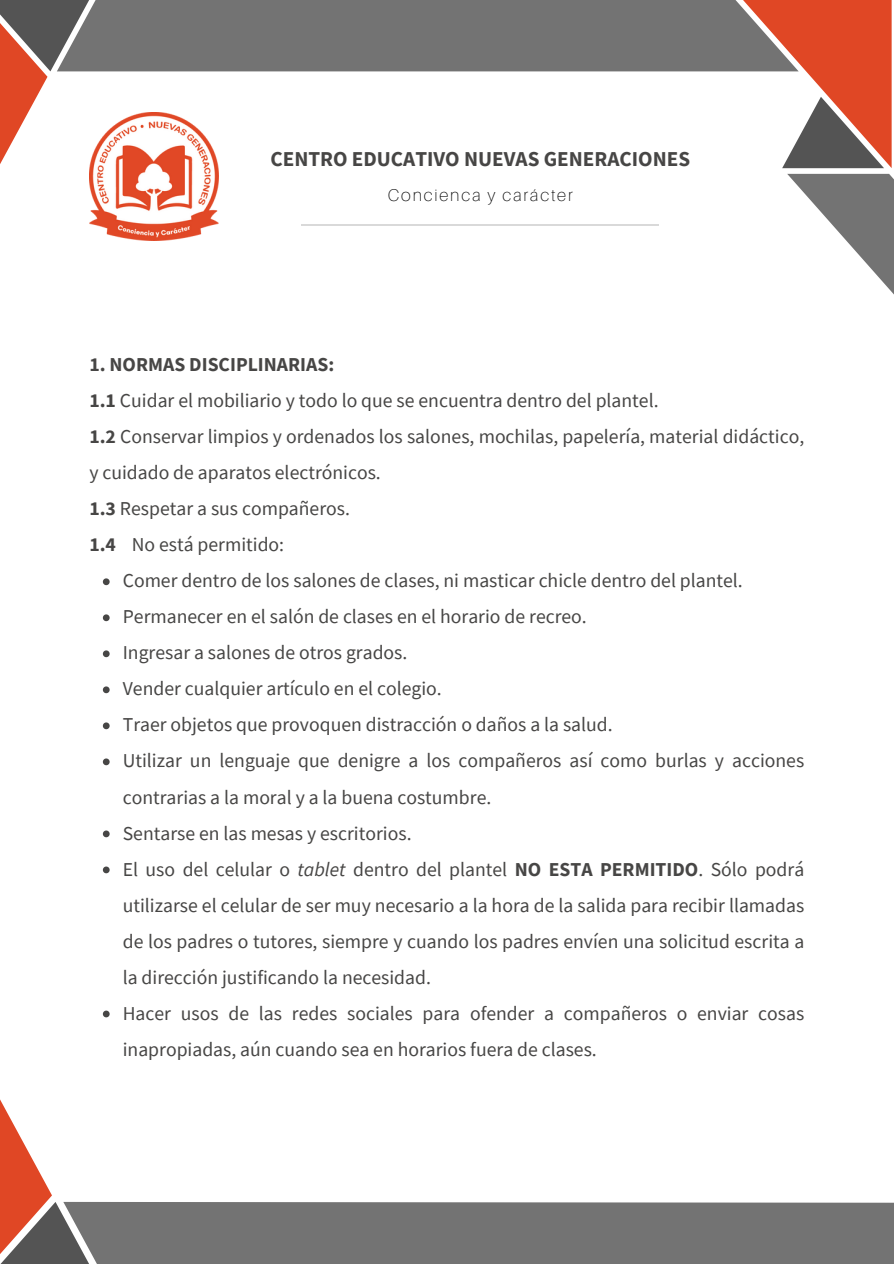
<style>
.page{position:relative;width:894px;height:1264px;background:#fff}
.page>*{position:absolute;margin:0;border:0;box-sizing:border-box;transform-origin:0 0}
.t1{font:700 21.15px "Source Sans Pro";color:#474645}
.t2{font:19.65px/36px "Source Sans Pro";color:#474645}
.t3{font:100 17.1px "Aileron";letter-spacing:.105em;color:#000}
.s1{font-weight:700}
.s2{font-style:italic}
</style>
<div class="page">
<svg style="left:787px;top:174px;width:106px;height:120px"></svg>
<svg style="left:742px;top:0;width:149px;height:168px"></svg>
<svg style="left:0;top:0;width:89px;height:164px"></svg>
<div style="left:57px;top:0;width:741px;height:71px;background:#737373"></div>
<svg style="left:893px;top:1202px;width:1px;height:61px"></svg>
<svg style="left:0;top:1099px;width:63px;height:164px"></svg>
<div style="left:63px;top:1201px;width:830px;height:62px;background:#737373"></div>
<svg style="left:103px;top:578px;width:7px;height:7px"></svg>
<svg style="left:103px;top:614px;width:7px;height:7px"></svg>
<svg style="left:103px;top:650px;width:7px;height:7px"></svg>
<svg style="left:103px;top:686px;width:7px;height:7px"></svg>
<svg style="left:103px;top:722px;width:7px;height:7px"></svg>
<svg style="left:103px;top:758px;width:7px;height:7px"></svg>
<svg style="left:103px;top:830px;width:7px;height:7px"></svg>
<svg style="left:103px;top:866px;width:7px;height:7px"></svg>
<svg style="left:103px;top:1010px;width:7px;height:7px"></svg>
<hr style="left:301px;top:224px;width:357px;height:2px;background:#d9d9d9">
<img style="left:89px;top:112px;width:130px;height:128px">
<p class="t1" style="left:270px;top:145px;width:421px">CENTRO EDUCATIVO NUEVAS GENERACIONES</p>
<p class="t3" style="left:388px;top:184px;width:186px">Concienca y carácter</p>
<p class="t2" style="left:89px;top:346px;width:716px"><span class="s1">1. NORMAS DISCIPLINARIAS:<br>1.1</span> Cuidar el mobiliario y todo lo que se encuentra dentro del plantel.<br><span class="s1">1.2</span> Conservar limpios y ordenados los salones, mochilas, papelería, material didáctico, y cuidado de aparatos electrónicos.<br><span class="s1">1.3</span> Respetar a sus compañeros.<br><span class="s1">1.4</span> No está permitido:</p>
<p class="t2" style="left:123px;top:562px;width:621px">Comer dentro de los salones de clases, ni masticar chicle dentro del plantel.</p>
<h1 class="t2" style="left:123px;top:598px;width:465px">Permanecer en el salón de clases en el horario de recreo.</h1>
<p class="t2" style="left:123px;top:634px;width:286px">Ingresar a salones de otros grados.</p>
<p class="t2" style="left:123px;top:670px;width:320px">Vender cualquier artículo en el colegio.</p>
<h2 class="t2" style="left:123px;top:706px;width:491px">Traer objetos que provoquen distracción o daños a la salud.</h2>
<p class="t2" style="left:123px;top:742px;width:682px">Utilizar un lenguaje que denigre a los compañeros así como burlas y acciones contrarias a la moral y a la buena costumbre.</p>
<p class="t2" style="left:123px;top:814px;width:290px">Sentarse en las mesas y escritorios.</p>
<p class="t2" style="left:123px;top:850px;width:682px;text-align:justify">El uso del celular o <span class="s2">tablet</span> dentro del plantel <span class="s1">NO ESTA PERMITIDO</span>. Sólo podrá utilizarse el celular de ser muy necesario a la hora de la salida para recibir llamadas de los padres o tutores, siempre y cuando los padres envíen una solicitud escrita a la dirección justificando la necesidad.</p>
<p class="t2" style="left:123px;top:994px;width:682px">Hacer usos de las redes sociales para ofender a compañeros o enviar cosas inapropiadas, aún cuando sea en horarios fuera de clases.</p>
</div>
